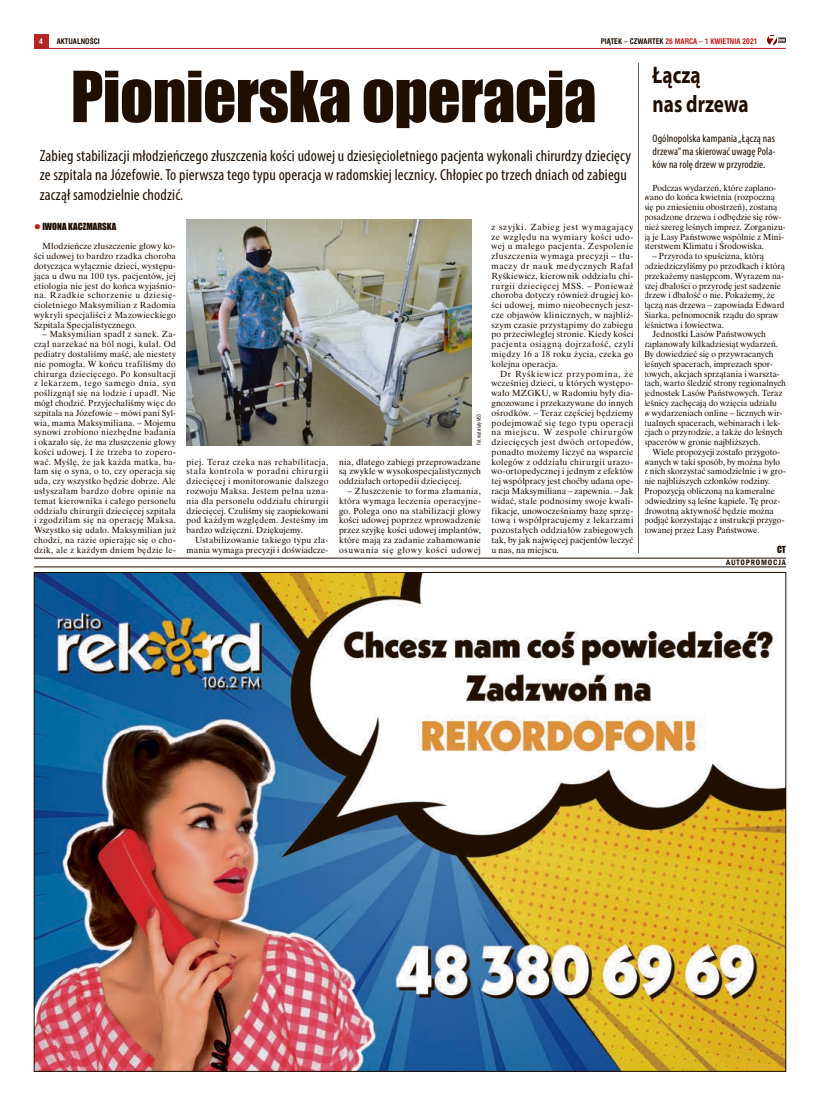
<style>
.page{position:relative;width:820px;height:1106px;background:#fff}
.page>*{position:absolute;margin:0;border:0;box-sizing:border-box;transform-origin:0 0}
.t1{font:65px "Impact";letter-spacing:-.01em;color:#200e00}
.t2{font:700 24px/29.4px "Myriad Pro";color:#200e00;scale:.8 1}
.t3{font:condensed 16px/19.2px "Myriad Pro";letter-spacing:.01em;color:#200e00}
.t4{font:condensed 11px/13.2px "Myriad Pro";letter-spacing:.01em;color:#200e00;text-align:justify}
.t5{font:9px "Impact CE";color:#200e00}
.t6{font:8.5px/9.8px "Dutch 801 Rm PL";letter-spacing:.005em;color:#200e00;text-align:justify}
.t7{font:600 condensed 8px "Franklin Gothic";letter-spacing:.1em;color:#200e00}
.t8{font:700 7.5px "Swis 721 Cn PL";color:#c51a14}
.t9{font:700 7.5px "Swis 721 Cn PL";color:#200e00}
.t10{font:700 7.5px "Swis 721 Cn PL";color:#fff}
.t11{font:condensed 6px "Myriad Pro";color:#200e00;scale:.9 1}
.s1{color:#200e00}
.s2{color:#c51a14}
</style>
<div class="page">
<div style="left:34px;top:34px;width:14px;height:14px;background:#b52725"></div>
<hr style="left:34px;top:48px;width:751px;height:1px;background:#b52725">
<svg style="left:767px;top:35px;width:17px;height:10px"></svg>
<hr style="left:34px;top:558px;width:751px;height:1px;background:#200e00">
<hr style="left:34px;top:566px;width:751px;height:1px;background:#200e00">
<img style="left:186px;top:220px;width:285px;height:225px">
<img style="left:36px;top:574px;width:747px;height:495px">
<hr style="left:638px;top:63px;width:1px;height:490px;background:#625d58">
<p class="t10" style="left:39px;top:37px;width:5px">4</p>
<p class="t9" style="left:57px;top:37px;width:45px">AKTUALNOŚCI</p>
<p class="t8" style="left:600px;top:37px;width:158px"><span class="s1">PIĄTEK – CZWARTEK</span> 26 MARCA – 1 KWIETNIA 2021</p>
<h1 class="t1" style="left:71px;top:46px;width:527px">Pionierska operacja</h1>
<p class="t3" style="left:40px;top:146px;width:592px">Zabieg stabilizacji młodzieńczego złuszczenia kości udowej u dziesięcioletniego pacjenta wykonali chirurdzy dziecięcy ze szpitala na Józefowie. To pierwsza tego typu operacja w radomskiej lecznicy. Chłopiec po trzech dniach od zabiegu zaczął samodzielnie chodzić.</p>
<p class="t5" style="left:34px;top:221px;width:84px"><span class="s2">●</span> IWONA KACZMARSKA</p>
<p class="t6" style="left:34px;top:241px;width:143px;text-indent:8px">Młodzieńcze złuszczenie głowy ko&shy;ści udowej to bardzo rzadka choroba dotycząca wyłącznie dzieci, występu&shy;jąca u dwu na 100 tys. pacjentów, jej etiologia nie jest do końca wyjaśnio&shy;na. Rzadkie schorzenie u dziesię&shy;cioletniego Maksymilian z Radomia wykryli specjaliści z Mazowieckiego Szpitala Specjalistycznego.</p>
<p class="t6" style="left:34px;top:329px;width:143px;text-indent:9px">– Maksymilian spadł z sanek. Za&shy;czął narzekać na ból nogi, kulał. Od pediatry dostaliśmy maść, ale niestety nie pomogła. W końcu trafiliśmy do chirurga dziecięcego. Po konsultacji z lekarzem, tego samego dnia, syn poślizgnął się na lodzie i upadł. Nie mógł chodzić. Przyjechaliśmy więc do szpitala na Józefowie – mówi pani Syl&shy;wia, mama Maksymiliana. – Mojemu synowi zrobiono niezbędne badania i okazało się, że ma złuszczenie głowy kości udowej. I że trzeba to zopero&shy;wać. Myślę, że jak każda matka, ba&shy;łam się o syna, o to, czy operacja się uda, czy wszystko będzie dobrze. Ale usłyszałam bardzo dobre opinie na temat kierownika i całego personelu oddziału chirurgii dziecięcej szpitala i zgodziłam się na operację Maksa.<br>Wszystko się udało. Maksymilian już chodzi, na razie opierając się o cho&shy;dzik, ale z każdym dniem będzie le-</p>
<p class="t6" style="left:186px;top:456px;width:143px">piej. Teraz czeka nas rehabilitacja, stała kontrola w poradni chirurgii dziecięcej i monitorowanie dalszego rozwoju Maksa. Jestem pełna uzna&shy;nia dla personelu oddziału chirurgii dziecięcej. Czuliśmy się zaopiekowani pod każdym względem. Jesteśmy im bardzo wdzięczni. Dziękujemy.</p>
<p class="t6" style="left:186px;top:535px;width:143px;text-align:right">Ustabilizowanie takiego typu zła&shy;mania wymaga precyzji i doświadcze-</p>
<p class="t11" style="left:475px;top:445px;width:36px;rotate:-90deg">Fot. materiały MSS</p>
<p class="t6" style="left:339px;top:456px;width:143px">nia, dlatego zabiegi przeprowadzane są zwykle w wysokospecjalistycznych oddziałach ortopedii dziecięcej.</p>
<p class="t6" style="left:339px;top:486px;width:143px;text-indent:8px">– Złuszczenie to forma złamania, która wymaga leczenia operacyjne&shy;go. Polega ono na stabilizacji głowy kości udowej poprzez wprowadzenie przez szyjkę kości udowej implantów, które mają za zadanie zahamowanie osuwania się głowy kości udowej</p>
<p class="t6" style="left:491px;top:222px;width:143px">z szyjki. Zabieg jest wymagający ze względu na wymiary kości udo&shy;wej u małego pacjenta. Zespolenie złuszczenia wymaga precyzji – tłu&shy;maczy dr nauk medycznych Rafał Ryśkiewicz, kierownik oddziału chi&shy;rurgii dziecięcej MSS. – Ponieważ choroba dotyczy również drugiej ko&shy;ści udowej, mimo nieobecnych jesz&shy;cze objawów klinicznych, w najbliż&shy;szym czasie przystąpimy do zabiegu po przeciwległej stronie. Kiedy kości pacjenta osiągną dojrzałość, czyli między 16 a 18 roku życia, czeka go kolejna operacja.</p>
<p class="t6" style="left:491px;top:368px;width:143px;text-indent:8px">Dr Ryśkiewicz przypomina, że wcześniej dzieci, u których występo&shy;wało MZGKU, w Radomiu były dia&shy;gnozowane i przekazywane do innych ośrodków. – Teraz częściej będziemy podejmować się tego typu operacji na miejscu. W zespole chirurgów dziecięcych jest dwóch ortopedów, ponadto możemy liczyć na wsparcie kolegów z oddziału chirurgii urazo&shy;wo-ortopedycznej i jednym z efektów tej współpracy jest choćby udana ope&shy;racja Maksymiliana – zapewnia. – Jak widać, stale podnosimy swoje kwali&shy;fikacje, unowocześniamy bazę sprzę&shy;tową i współpracujemy z lekarzami pozostałych oddziałów zabiegowych tak, by jak najwięcej pacjentów leczyć u nas, na miejscu.</p>
<h2 class="t2" style="left:652px;top:59px;width:121px">Łączą<br>nas drzewa</h2>
<p class="t4" style="left:652px;top:131px;width:124px">Ogólnopolska kampania „Łączą nas drzewa” ma skierować uwagę Pola&shy;ków na rolę drzew w przyrodzie.</p>
<p class="t6" style="left:643px;top:183px;width:143px;text-align:left;text-indent:9px">Podczas wydarzeń, które zaplano&shy;wano do końca kwietnia (rozpoczną się po zniesieniu obostrzeń), zostaną posadzone drzewa i odbędzie się rów&shy;nież szereg leśnych imprez. Zorganizu&shy;ją je Lasy Państwowe wspólnie z Mini&shy;sterstwem Klimatu i Środowiska.</p>
<p class="t6" style="left:652px;top:251px;width:113px">– Przyroda to spuścizna, którą</p>
<p class="t6" style="left:643px;top:261px;width:142px">odziedziczyliśmy po przodkach i którą</p>
<p class="t6" style="left:643px;top:271px;width:141px">przekażemy następcom. Wyrazem na-</p>
<p class="t6" style="left:643px;top:280px;width:139px">szej dbałości o przyrodę jest sadzenie</p>
<p class="t6" style="left:643px;top:290px;width:132px">drzew i dbałość o nie. Pokażemy, że</p>
<p class="t6" style="left:643px;top:300px;width:142px">łączą nas drzewa – zapowiada Edward</p>
<p class="t6" style="left:643px;top:310px;width:136px">Siarka, pełnomocnik rządu do spraw</p>
<p class="t6" style="left:643px;top:319px;width:81px">leśnictwa i łowiectwa.</p>
<p class="t6" style="left:652px;top:329px;width:115px">Jednostki Lasów Państwowych</p>
<p class="t6" style="left:643px;top:339px;width:135px">zaplanowały kilkadziesiąt wydarzeń.</p>
<p class="t6" style="left:643px;top:349px;width:131px">By dowiedzieć się o przywracanych</p>
<p class="t6" style="left:643px;top:359px;width:130px">leśnych spacerach, imprezach spor-</p>
<p class="t6" style="left:643px;top:368px;width:137px">towych, akcjach sprzątania i warszta-</p>
<p class="t6" style="left:643px;top:378px;width:143px">tach, warto śledzić strony regionalnych</p>
<p class="t6" style="left:643px;top:388px;width:140px">jednostek Lasów Państwowych. Teraz</p>
<p class="t6" style="left:643px;top:398px;width:134px">leśnicy zachęcają do wzięcia udziału</p>
<p class="t6" style="left:643px;top:408px;width:140px">w wydarzeniach online – licznych wir-</p>
<p class="t6" style="left:643px;top:417px;width:138px">tualnych spacerach, webinarach i lek-</p>
<p class="t6" style="left:643px;top:427px;width:140px">cjach o przyrodzie, a także do leśnych</p>
<p class="t6" style="left:643px;top:437px;width:118px">spacerów w gronie najbliższych.</p>
<p class="t6" style="left:652px;top:447px;width:129px">Wiele propozycji zostało przygoto-</p>
<p class="t6" style="left:643px;top:456px;width:138px">wanych w taki sposób, by można było</p>
<p class="t6" style="left:643px;top:466px;width:143px">z nich skorzystać samodzielnie i w gro-</p>
<p class="t6" style="left:643px;top:476px;width:128px">nie najbliższych członków rodziny.</p>
<p class="t6" style="left:643px;top:486px;width:132px">Propozycją obliczoną na kameralne</p>
<p class="t6" style="left:643px;top:496px;width:137px">odwiedziny są leśne kąpiele. Tę proz-</p>
<p class="t6" style="left:643px;top:505px;width:131px">drowotną aktywność będzie można</p>
<p class="t6" style="left:643px;top:515px;width:142px">podjąć korzystając z instrukcji przygo-</p>
<p class="t6" style="left:643px;top:525px;width:117px">towanej przez Lasy Państwowe.</p>
<p class="t5" style="left:776px;top:543px;width:10px">CT</p>
<p class="t7" style="left:726px;top:557px;width:61px">AUTOPROMOCJA</p>
</div>
